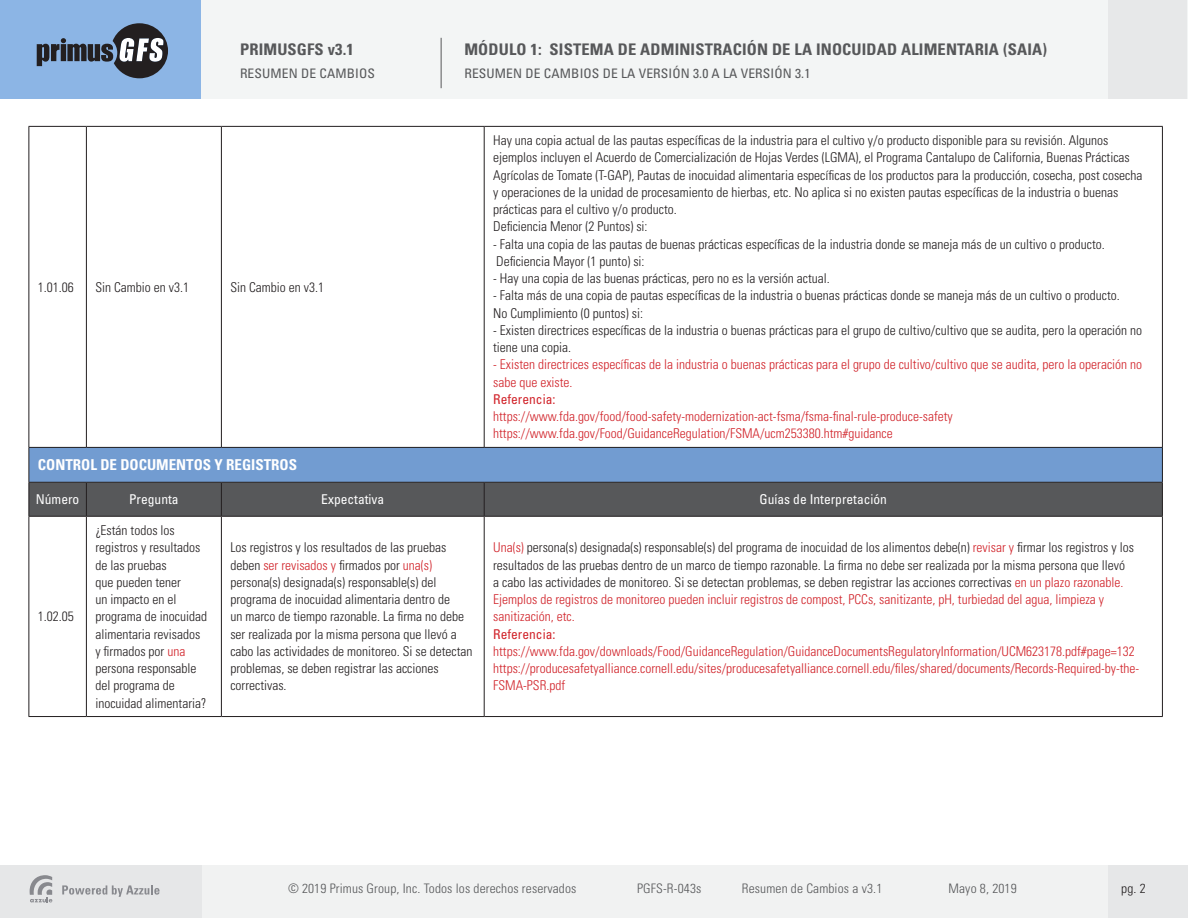
<style>
.page{position:relative;width:1188px;height:918px;background:#fff}
.page>*{position:absolute;margin:0;border:0;box-sizing:border-box;transform-origin:0 0}
.t1{font:700 condensed 16.05px "Univers LT Std";letter-spacing:.01em;color:#57585a}
.t2{font:700 condensed 15px "Univers LT Std";color:#fff}
.t3{font:300 condensed 13.5px/17.2px "Univers LT Std";color:#231f20}
.t4{font:300 condensed 13.5px/17.2px "Univers LT Std";color:#d1232a}
.t5{font:condensed 13.5px "Univers LT Std";color:#fff}
.t6{font:condensed 13.5px "Univers LT Std";color:#d1232a}
.t7{font:300 condensed 13.05px "Univers LT Std";letter-spacing:.01em;color:#57585a}
.t8{font:condensed 13.05px "Univers LT Std";letter-spacing:.01em;color:#57585a}
.t9{font:300 condensed 13.05px "Univers LT Std";color:#231f20}
.s1{font-weight:400}
.s2{color:#d1232a}
</style>
<div class="page">
<div style="left:0;top:865px;width:924px;height:53px;background:#f1f2f2"></div>
<div style="left:0;top:865px;width:201px;height:53px;background:#e6e7e8"></div>
<svg style="left:62px;top:885px;width:98px;height:12px"></svg>
<svg style="left:30px;top:875px;width:22px;height:27px"></svg>
<div style="left:573px;top:865px;width:615px;height:53px;background:#f1f2f2"></div>
<div style="left:1109px;top:865px;width:79px;height:53px;background:#e6e7e8"></div>
<div style="left:0;top:0;width:833px;height:99px;background:#f3f5f5"></div>
<div style="left:0;top:0;width:201px;height:99px;background:#8cb5e5"></div>
<svg style="left:37px;top:23px;width:131px;height:55px"></svg>
<div style="left:603px;top:0;width:584px;height:99px;background:#f3f5f5"></div>
<div style="left:1108px;top:0;width:79px;height:99px;background:#e7e8e9"></div>
<hr style="left:441px;top:38px;width:1px;height:50px;background:#57585a">
<div style="left:29px;top:447px;width:1133px;height:35px;background:#729cd1"></div>
<div style="left:29px;top:483px;width:1133px;height:33px;background:#57585a"></div>
<hr style="left:28px;top:126px;width:58px;height:1px;background:#231f20">
<hr style="left:28px;top:127px;width:1px;height:320px;background:#231f20">
<hr style="left:86px;top:126px;width:135px;height:1px;background:#231f20">
<hr style="left:86px;top:127px;width:1px;height:320px;background:#231f20">
<hr style="left:221px;top:126px;width:263px;height:1px;background:#231f20">
<hr style="left:221px;top:127px;width:1px;height:320px;background:#231f20">
<hr style="left:484px;top:126px;width:679px;height:1px;background:#231f20">
<hr style="left:484px;top:127px;width:1px;height:320px;background:#231f20">
<hr style="left:1162px;top:127px;width:1px;height:320px;background:#231f20">
<hr style="left:28px;top:447px;width:58px;height:1px;background:#231f20">
<hr style="left:28px;top:448px;width:1px;height:34px;background:#231f20">
<hr style="left:86px;top:447px;width:135px;height:1px;background:#231f20">
<hr style="left:221px;top:447px;width:263px;height:1px;background:#231f20">
<hr style="left:484px;top:447px;width:679px;height:1px;background:#231f20">
<hr style="left:1162px;top:448px;width:1px;height:34px;background:#231f20">
<hr style="left:28px;top:482px;width:58px;height:1px;background:#231f20">
<hr style="left:28px;top:483px;width:1px;height:33px;background:#231f20">
<hr style="left:86px;top:482px;width:135px;height:1px;background:#231f20">
<hr style="left:86px;top:483px;width:1px;height:33px;background:#231f20">
<hr style="left:221px;top:482px;width:263px;height:1px;background:#231f20">
<hr style="left:221px;top:483px;width:1px;height:33px;background:#231f20">
<hr style="left:484px;top:482px;width:679px;height:1px;background:#231f20">
<hr style="left:484px;top:483px;width:1px;height:33px;background:#231f20">
<hr style="left:1162px;top:483px;width:1px;height:33px;background:#231f20">
<hr style="left:28px;top:516px;width:58px;height:1px;background:#231f20">
<hr style="left:28px;top:517px;width:1px;height:199px;background:#231f20">
<hr style="left:86px;top:516px;width:135px;height:1px;background:#231f20">
<hr style="left:86px;top:517px;width:1px;height:199px;background:#231f20">
<hr style="left:221px;top:516px;width:263px;height:1px;background:#231f20">
<hr style="left:221px;top:517px;width:1px;height:199px;background:#231f20">
<hr style="left:484px;top:516px;width:679px;height:1px;background:#231f20">
<hr style="left:484px;top:517px;width:1px;height:199px;background:#231f20">
<hr style="left:1162px;top:517px;width:1px;height:199px;background:#231f20">
<hr style="left:28px;top:716px;width:58px;height:1px;background:#231f20">
<hr style="left:86px;top:716px;width:135px;height:1px;background:#231f20">
<hr style="left:221px;top:716px;width:263px;height:1px;background:#231f20">
<hr style="left:484px;top:716px;width:679px;height:1px;background:#231f20">
<p class="t1" style="left:240px;top:40px;width:115px">PRIMUSGFS v3.1</p>
<p class="t8" style="left:240px;top:65px;width:137px">RESUMEN DE CAMBIOS</p>
<p class="t3" style="left:38px;top:278px;width:37px">1.01.06</p>
<p class="t3" style="left:95px;top:278px;width:95px">Sin Cambio en v3.1</p>
<p class="t3" style="left:230px;top:278px;width:95px">Sin Cambio en v3.1</p>
<p class="t1" style="left:464px;top:40px;width:584px">MÓDULO 1: SISTEMA DE ADMINISTRACIÓN DE LA INOCUIDAD ALIMENTARIA (SAIA)</p>
<p class="t8" style="left:464px;top:65px;width:348px">RESUMEN DE CAMBIOS DE LA VERSIÓN 3.0 A LA VERSIÓN 3.1</p>
<p class="t3" style="left:493px;top:132px;width:651px">Hay una copia actual de las pautas específicas de la industria para el cultivo y/o producto disponible para su revisión. Algunos ejemplos incluyen el Acuerdo de Comercialización de Hojas Verdes (LGMA), el Programa Cantalupo de California, Buenas Prácticas Agrícolas de Tomate (T-GAP), Pautas de inocuidad alimentaria específicas de los productos para la producción, cosecha, post cosecha y operaciones de la unidad de procesamiento de hierbas, etc. No aplica si no existen pautas específicas de la industria o buenas prácticas para el cultivo y/o producto.<br>Deficiencia Menor (2 Puntos) si:</p>
<p class="t3" style="left:493px;top:235px;width:613px">- Falta una copia de las pautas de buenas prácticas específicas de la industria donde se maneja más de un cultivo o producto.<br>Deficiencia Mayor (1 punto) si:</p>
<p class="t3" style="left:493px;top:270px;width:338px">- Hay una copia de las buenas prácticas, pero no es la versión actual.</p>
<p class="t3" style="left:493px;top:287px;width:628px">- Falta más de una copia de pautas específicas de la industria o buenas prácticas donde se maneja más de un cultivo o producto.<br>No Cumplimiento (0 puntos) si:</p>
<p class="t3" style="left:493px;top:322px;width:651px">- Existen directrices específicas de la industria o buenas prácticas para el grupo de cultivo/cultivo que se audita, pero la operación no tiene una copia.</p>
<p class="t4" style="left:493px;top:356px;width:651px">- Existen directrices específicas de la industria o buenas prácticas para el grupo de cultivo/cultivo que se audita, pero la operación no sabe que existe.</p>
<p class="t4" style="left:493px;top:391px;width:461px"><span class="s1">Referencia: </span>https://www.fda.gov/food/food-safety-modernization-act-fsma/fsma-final-rule-produce-safety https://www.fda.gov/Food/GuidanceRegulation/FSMA/ucm253380.htm#guidance</p>
<p class="t2" style="left:38px;top:456px;width:261px">CONTROL DE DOCUMENTOS Y REGISTROS</p>
<p class="t5" style="left:36px;top:491px;width:45px">Número</p>
<p class="t5" style="left:129px;top:491px;width:51px">Pregunta</p>
<p class="t5" style="left:321px;top:491px;width:64px">Expectativa</p>
<p class="t5" style="left:760px;top:491px;width:129px">Guías de Interpretación</p>
<p class="t3" style="left:38px;top:608px;width:37px">1.02.05</p>
<p class="t3" style="left:95px;top:522px;width:113px">¿Están todos los registros y resultados de las pruebas<br>que pueden tener<br>un impacto en el programa de inocuidad alimentaria revisados y firmados por <span class="s2">una </span>persona responsable del programa de inocuidad alimentaria?</p>
<p class="t3" style="left:230px;top:539px;width:244px">Los registros y los resultados de las pruebas deben <span class="s2">ser revisados y</span> firmados por <span class="s2">una(s) </span>persona(s) designada(s) responsable(s) del programa de inocuidad alimentaria dentro de<br>un marco de tiempo razonable. La firma no debe ser realizada por la misma persona que llevó a cabo las actividades de monitoreo. Si se detectan problemas, se deben registrar las acciones correctivas.</p>
<p class="t3" style="left:493px;top:539px;width:642px"><span class="s2">Una(s)</span> persona(s) designada(s) responsable(s) del programa de inocuidad de los alimentos debe(n) <span class="s2">revisar y</span> firmar los registros y los resultados de las pruebas dentro de un marco de tiempo razonable. La firma no debe ser realizada por la misma persona que llevó a cabo las actividades de monitoreo. Si se detectan problemas, se deben registrar las acciones correctivas <span class="s2">en un plazo razonable.<br>Ejemplos de registros de monitoreo pueden incluir registros de compost, PCCs, sanitizante, pH, turbiedad del agua, limpieza y sanitización, etc.</span></p>
<p class="t6" style="left:493px;top:625px;width:64px">Referencia:</p>
<p class="t4" style="left:493px;top:642px;width:643px">https://www.fda.gov/downloads/Food/GuidanceRegulation/GuidanceDocumentsRegulatoryInformation/UCM623178.pdf#page=132</p>
<p class="t4" style="left:493px;top:660px;width:648px">https://producesafetyalliance.cornell.edu/sites/producesafetyalliance.cornell.edu/files/shared/documents/Records-Required-by-the-<br>FSMA-PSR.pdf</p>
<p class="t7" style="left:288px;top:881px;width:290px">© 2019 Primus Group, Inc. Todos los derechos reservados</p>
<p class="t7" style="left:637px;top:881px;width:66px">PGFS-R-043s</p>
<p class="t7" style="left:742px;top:881px;width:142px">Resumen de Cambios a v3.1</p>
<p class="t7" style="left:949px;top:881px;width:70px">Mayo 8, 2019</p>
<p class="t9" style="left:1121px;top:881px;width:26px">pg. 2</p>
</div>
